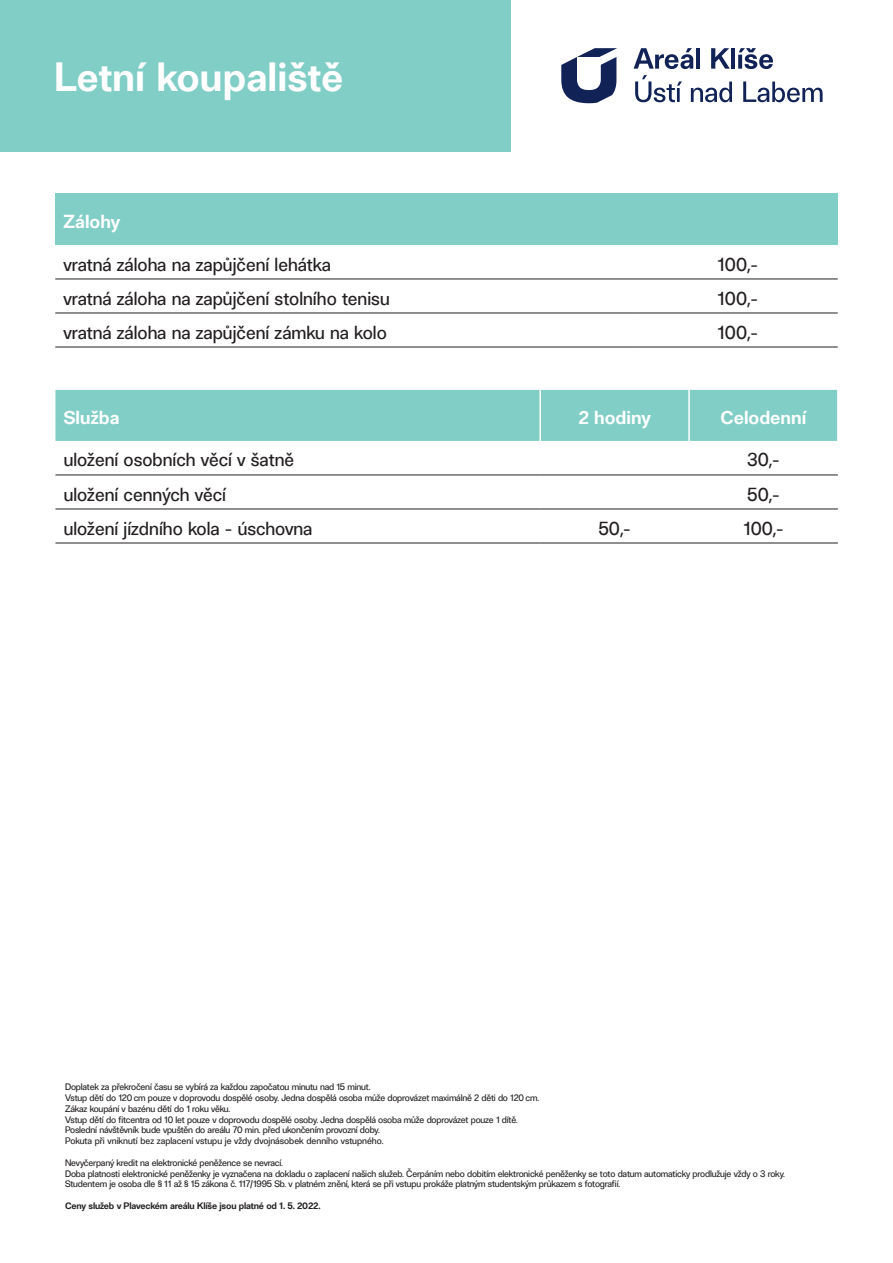
<style>
.page{position:relative;width:893px;height:1263px;background:#fff}
.page>*{position:absolute;margin:0;border:0;box-sizing:border-box;transform-origin:0 0}
.t1{font:700 39px "Louka Pro";color:#fff}
.t2{font:18px "Louka Pro";color:#231f20}
.t3{font:700 18px "Louka Pro";color:#fff}
.t4{font:9px/10.8px "Louka Pro";letter-spacing:-.02em;color:#231f20}
.t5{font:700 9px "Louka Pro";letter-spacing:-.02em;color:#231f20}
</style>
<div class="page">
<div style="left:0;top:0;width:510px;height:151px;background:#81cec7"></div>
<svg style="left:561px;top:48px;width:56px;height:55px"></svg>
<svg style="left:634px;top:48px;width:59px;height:21px"></svg>
<hr style="left:696px;top:48px;width:4px;height:21px;background:#112257">
<svg style="left:711px;top:48px;width:19px;height:21px"></svg>
<hr style="left:731px;top:48px;width:4px;height:21px;background:#112257">
<svg style="left:738px;top:48px;width:35px;height:21px"></svg>
<svg style="left:635px;top:75px;width:47px;height:27px"></svg>
<svg style="left:691px;top:82px;width:41px;height:20px"></svg>
<svg style="left:743px;top:81px;width:79px;height:21px"></svg>
<div style="left:55px;top:194px;width:783px;height:51px;background:#81cec7"></div>
<hr style="left:55px;top:279px;width:583px;height:1px;background:#231f20">
<hr style="left:638px;top:279px;width:200px;height:1px;background:#231f20">
<hr style="left:55px;top:313px;width:583px;height:1px;background:#231f20">
<hr style="left:638px;top:313px;width:200px;height:1px;background:#231f20">
<hr style="left:55px;top:347px;width:583px;height:1px;background:#231f20">
<hr style="left:638px;top:347px;width:200px;height:1px;background:#231f20">
<div style="left:55px;top:390px;width:782px;height:51px;background:#81cec7"></div>
<hr style="left:55px;top:475px;width:485px;height:1px;background:#231f20">
<hr style="left:689px;top:475px;width:149px;height:1px;background:#231f20">
<hr style="left:55px;top:509px;width:485px;height:1px;background:#231f20">
<hr style="left:689px;top:509px;width:149px;height:1px;background:#231f20">
<hr style="left:55px;top:543px;width:485px;height:1px;background:#231f20">
<hr style="left:689px;top:543px;width:149px;height:1px;background:#231f20">
<hr style="left:539px;top:390px;width:2px;height:51px;background:#fff">
<hr style="left:688px;top:390px;width:2px;height:51px;background:#fff">
<hr style="left:540px;top:475px;width:149px;height:1px;background:#231f20">
<hr style="left:540px;top:509px;width:149px;height:1px;background:#231f20">
<hr style="left:540px;top:543px;width:149px;height:1px;background:#231f20">
<h1 class="t1" style="left:54px;top:52px;width:291px">Letní koupaliště</h1>
<h2 class="t3" style="left:64px;top:210px;width:58px">Zálohy</h2>
<h2 class="t2" style="left:64px;top:253px;width:269px">vratná záloha na zapůjčení lehátka</h2>
<h2 class="t2" style="left:718px;top:253px;width:42px">100,-</h2>
<h2 class="t2" style="left:64px;top:287px;width:328px">vratná záloha na zapůjčení stolního tenisu</h2>
<h2 class="t2" style="left:718px;top:287px;width:42px">100,-</h2>
<h2 class="t2" style="left:64px;top:321px;width:325px">vratná záloha na zapůjčení zámku na kolo</h2>
<h2 class="t2" style="left:718px;top:321px;width:42px">100,-</h2>
<h2 class="t3" style="left:64px;top:406px;width:57px">Služba</h2>
<h2 class="t3" style="left:578px;top:406px;width:74px">2 hodiny</h2>
<h2 class="t3" style="left:720px;top:406px;width:88px">Celodenní</h2>
<h2 class="t2" style="left:64px;top:449px;width:232px">uložení osobních věcí v šatně</h2>
<h2 class="t2" style="left:747px;top:449px;width:34px">30,-</h2>
<h2 class="t2" style="left:64px;top:483px;width:164px">uložení cenných věcí</h2>
<h2 class="t2" style="left:747px;top:483px;width:34px">50,-</h2>
<h2 class="t2" style="left:64px;top:517px;width:250px">uložení jízdního kola - úschovna</h2>
<h2 class="t2" style="left:598px;top:517px;width:34px">50,-</h2>
<h2 class="t2" style="left:743px;top:517px;width:42px">100,-</h2>
<p class="t4" style="left:65px;top:1081px;width:476px">Doplatek za překročení času se vybírá za každou započatou minutu nad 15 minut.<br>Vstup dětí do 120 cm pouze v doprovodu dospělé osoby. Jedna dospělá osoba může doprovázet maximálně 2 děti do 120 cm.<br>Zákaz koupání v bazénu dětí do 1 roku věku.<br>Vstup dětí do fitcentra od 10 let pouze v doprovodu dospělé osoby. Jedna dospělá osoba může doprovázet pouze 1 dítě.<br>Poslední návštěvník bude vpuštěn do areálu 70 min. před ukončením provozní doby.<br>Pokuta při vniknutí bez zaplacení vstupu je vždy dvojnásobek denního vstupného.</p>
<p class="t4" style="left:65px;top:1157px;width:721px">Nevyčerpaný kredit na elektronické peněžence se nevrací.<br>Doba platnosti elektronické peněženky je vyznačena na dokladu o zaplacení našich služeb. Čerpáním nebo dobitím elektronické peněženky se toto datum automaticky prodlužuje vždy o 3 roky.<br>Studentem je osoba dle § 11 až § 15 zákona č. 117/1995 Sb. v platném znění, která se při vstupu prokáže platným studentským průkazem s fotografií.</p>
<p class="t5" style="left:65px;top:1200px;width:257px">Ceny služeb v Plaveckém areálu Klíše jsou platné od 1. 5. 2022.</p>
</div>
